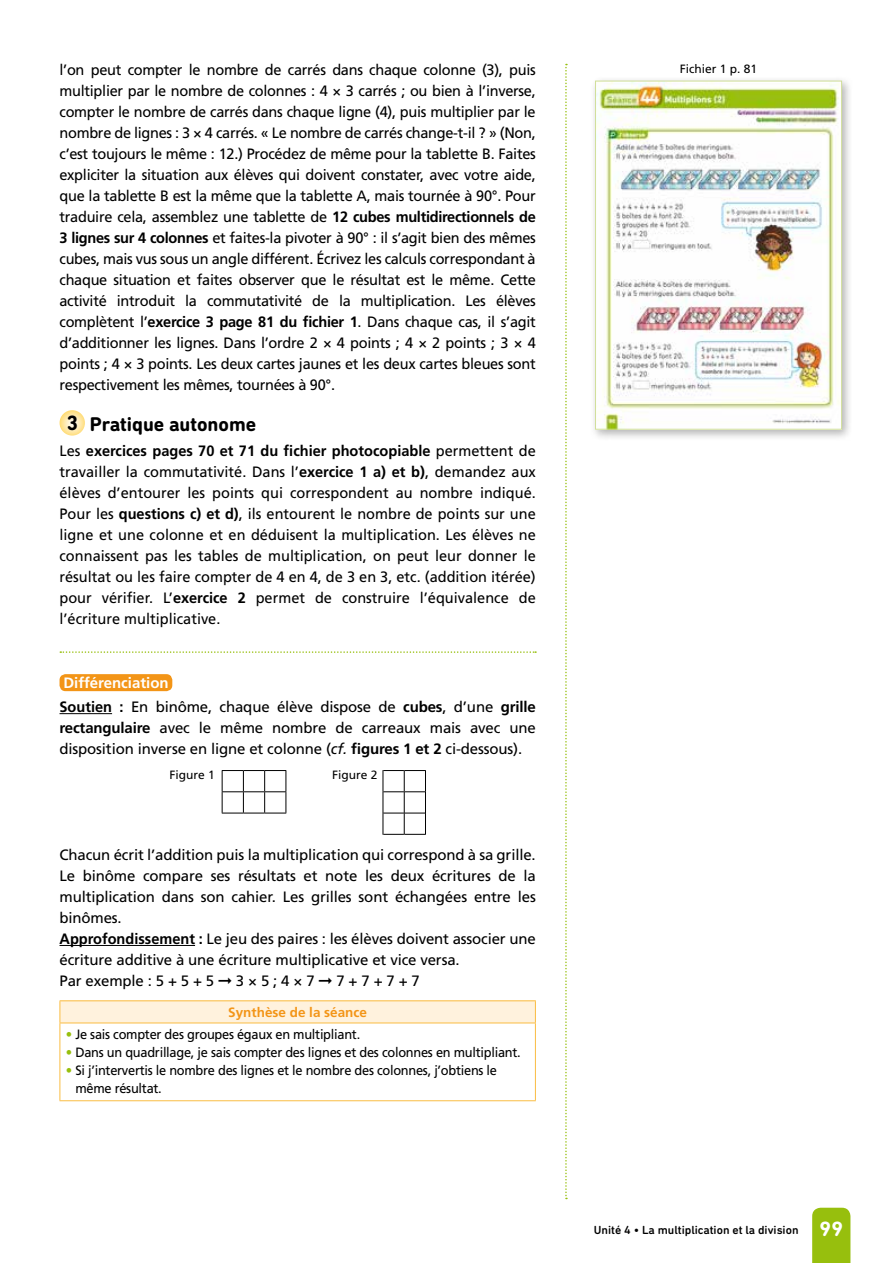
<style>
.page{position:relative;width:893px;height:1263px;background:#fff}
.page>*{position:absolute;margin:0;border:0;box-sizing:border-box;transform-origin:0 0}
.t1{font:700 21px "DIN Next Rounded LT Pro";color:#fff}
.t2{font:700 20.25px "DIN Next Rounded LT Pro";color:#000}
.t3{font:15px/21px "Frutiger LT Std";letter-spacing:-.01em;color:#000}
.t4{font:13.5px/18px "Frutiger LT Std";letter-spacing:-.02em;color:#000;scale:.95 1}
.t5{font:700 13.5px "Frutiger LT Std";color:#f39517}
.t6{font:500 12px "DIN Next Rounded LT Pro";color:#000}
.t7{font:12px "Frutiger LT Std";color:#000}
.s1{font-weight:700}
.s2{font-size:21px}
.s3{font-weight:700;color:#fff}
.s4{font-style:italic}
.s5{color:#97bf0d}
</style>
<div class="page">
<div style="left:812px;top:1208px;width:38px;height:55px;background:#97bf0d"></div>
<svg style="left:60px;top:651px;width:476px;height:2px"></svg>
<hr style="left:60px;top:713px;width:52px;height:1px;background:#000">
<hr style="left:60px;top:945px;width:135px;height:1px;background:#000">
<svg style="left:60px;top:410px;width:25px;height:26px"></svg>
<div style="left:60px;top:674px;width:112px;height:17px;background:#f39517;border-radius:6px"></div>
<svg style="left:222px;top:770px;width:65px;height:44px"></svg>
<svg style="left:383px;top:770px;width:43px;height:65px"></svg>
<div style="left:60px;top:1001px;width:475px;height:22px;background:#fff2dd"></div>
<hr style="left:60px;top:1000px;width:476px;height:1px;background:#fabd43">
<svg style="left:60px;top:1001px;width:1px;height:21px"></svg>
<svg style="left:535px;top:1001px;width:1px;height:21px"></svg>
<hr style="left:60px;top:1022px;width:476px;height:1px;background:#fabd43">
<hr style="left:60px;top:1023px;width:1px;height:77px;background:#fabd43">
<hr style="left:535px;top:1023px;width:1px;height:77px;background:#fabd43">
<hr style="left:60px;top:1100px;width:476px;height:1px;background:#fabd43">
<svg style="left:565px;top:64px;width:2px;height:1135px"></svg>
<div style="left:590px;top:76px;width:263px;height:365px;background:#000;opacity:.3"></div>
<img style="left:597px;top:83px;width:243px;height:345px">
<div style="left:595px;top:81px;width:247px;height:349px;border:1px solid #d0df99"></div>
<p class="t3" style="left:60px;top:59px;width:478px;text-align:justify">l’on peut compter le nombre de carrés dans chaque colonne (3), puis multiplier par le nombre de colonnes : 4 × 3 carrés ; ou bien à l’inverse, compter le nombre de carrés dans chaque ligne (4), puis multiplier par le nombre de lignes : 3 × 4 carrés. « Le nombre de carrés change-t-il ? » (Non, c’est toujours le même : 12.) Procédez de même pour la tablette B. Faites expliciter la situation aux élèves qui doivent constater, avec votre aide, que la tablette B est la même que la tablette A, mais tournée à 90°. Pour traduire cela, assemblez une tablette de <span class="s1">12 cubes multidirectionnels de 3 lignes sur 4 colonnes</span> et faites-la pivoter à 90° : il s’agit bien des mêmes cubes, mais vus sous un angle différent. Écrivez les calculs correspondant à chaque situation et faites observer que le résultat est le même. Cette activité introduit la commutativité de la multiplication. Les élèves complètent l’<span class="s1">exercice 3 page 81 du fichier 1</span>. Dans chaque cas, il s’agit d’additionner les lignes. Dans l’ordre 2 × 4 points ; 4 × 2 points ; 3 × 4 points ; 4 × 3 points. Les deux cartes jaunes et les deux cartes bleues sont respectivement les mêmes, tournées à 90°.</p>
<h2 class="t2" style="left:66px;top:412px;width:191px"><span class="s2">3</span> Pratique autonome</h2>
<p class="t3" style="left:60px;top:441px;width:478px;text-align:justify">Les <span class="s1">exercices pages 70 et 71 du fichier photocopiable</span> permettent de travailler la commutativité. Dans l’<span class="s1">exercice 1 a) et b)</span>, demandez aux élèves d’entourer les points qui correspondent au nombre indiqué.<br>Pour les <span class="s1">questions c) et d)</span>, ils entourent le nombre de points sur une ligne et une colonne et en déduisent la multiplication. Les élèves ne connaissent pas les tables de multiplication, on peut leur donner le résultat ou les faire compter de 4 en 4, de 3 en 3, etc. (addition itérée) pour vérifier. L’<span class="s1">exercice 2</span> permet de construire l’équivalence de l’écriture multiplicative.</p>
<p class="t3" style="left:60px;top:671px;width:478px;line-height:24.2px"><span class="s3">Différenciation<br></span><span class="s1">Soutien :</span> En binôme, chaque élève dispose de <span class="s1">cubes</span>, d’une <span class="s1">grille</span></p>
<p class="t3" style="left:60px;top:717px;width:478px"><span class="s1">rectangulaire</span> avec le même nombre de carreaux mais avec une disposition inverse en ligne et colonne (<span class="s4">cf.</span> <span class="s1">figures 1 et 2</span> ci-dessous).</p>
<p class="t7" style="left:169px;top:768px;width:47px">Figure 1</p>
<p class="t7" style="left:332px;top:768px;width:47px">Figure 2</p>
<p class="t3" style="left:60px;top:844px;width:478px">Chacun écrit l’addition puis la multiplication qui correspond à sa grille.<br>Le binôme compare ses résultats et note les deux écritures de la multiplication dans son cahier. Les grilles sont échangées entre les binômes.<br><span class="s1">Approfondissement :</span> Le jeu des paires : les élèves doivent associer une écriture additive à une écriture multiplicative et vice versa.<br>Par exemple : 5 + 5 + 5 ➞ 3 × 5 ; 4 × 7 ➞ 7 + 7 + 7 + 7</p>
<p class="t5" style="left:228px;top:1004px;width:140px">Synthèse de la séance</p>
<p class="t4" style="left:66px;top:1025px;width:311px"><span class="s5">•</span> Je sais compter des groupes égaux en multipliant.</p>
<p class="t4" style="left:66px;top:1043px;width:480px"><span class="s5">•</span> Dans un quadrillage, je sais compter des lignes et des colonnes en multipliant.</p>
<p class="t4" style="left:75px;top:1061px;width:445px;text-indent:-9px"><span class="s5">•</span> Si j’intervertis le nombre des lignes et le nombre des colonnes, j’obtiens le même résultat.</p>
<p class="t7" style="left:680px;top:62px;width:79px">Fichier 1 p. 81</p>
<p class="t6" style="left:594px;top:1223px;width:206px">Unité 4 • La multiplication et la division</p>
<h1 class="t1" style="left:820px;top:1217px;width:25px">99</h1>
</div>
